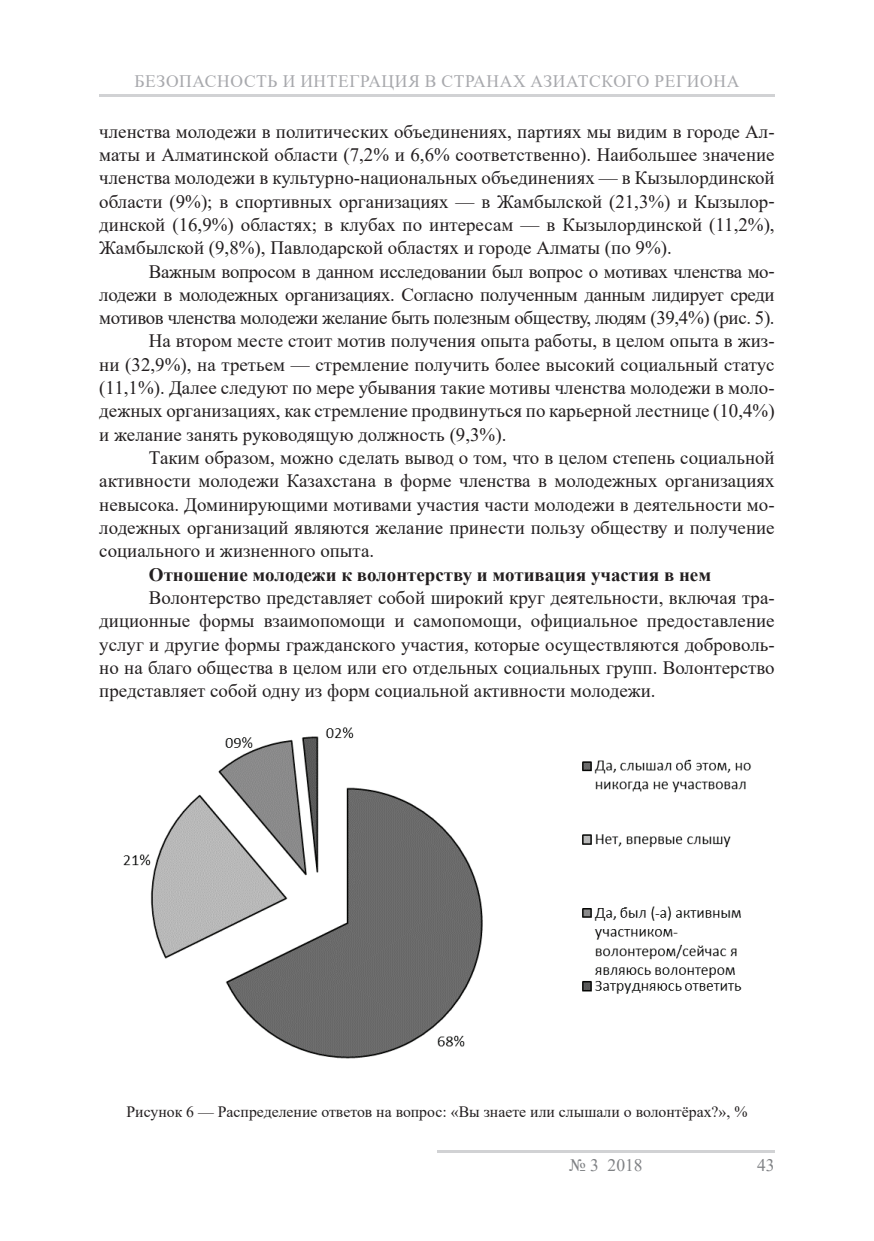
<style>
.page{position:relative;width:874px;height:1241px;background:#fff}
.page>*{position:absolute;margin:0;border:0;box-sizing:border-box;transform-origin:0 0}
.t1{font:18.9px/23.3px "Times New Roman";color:#231f20;text-align:justify}
.t2{font:18.9px "Times New Roman";letter-spacing:-.02em;color:#231f20}
.t3{font:700 18.9px "Times New Roman";color:#231f20}
.t4{font:17.5px "Times New Roman";letter-spacing:.035em;color:#a8a9ad}
.t5{font:17.5px "Times New Roman";color:#808285}
.t6{font:15.75px "Times New Roman";color:#231f20}
</style>
<div class="page">
<hr style="left:99px;top:94px;width:675px;height:3px;background:#d1d2d4">
<hr style="left:437px;top:1150px;width:337px;height:2px;background:#d1d2d4">
<img style="left:123px;top:727px;width:629px;height:332px">
<p class="t4" style="left:134px;top:69px;width:606px">БЕЗОПАСНОСТЬ И ИНТЕГРАЦИЯ В СТРАНАХ АЗИАТСКОГО РЕГИОНА</p>
<p class="t1" style="left:99px;top:119px;width:676px">членства молодежи в политических объединениях, партиях мы видим в городе Ал&shy;маты и Алматинской области (7,2% и 6,6% соответственно). Наибольшее значение членства молодежи в культурно-национальных объединениях — в Кызылординской области (9%); в спортивных организациях — в Жамбылской (21,3%) и Кызылор&shy;динской (16,9%) областях; в клубах по интересам — в Кызылординской (11,2%), Жамбылской (9,8%), Павлодарской областях и городе Алматы (по 9%).</p>
<p class="t2" style="left:149px;top:258px;width:627px">Важным вопросом в данном исследовании был вопрос о мотивах членства мо-</p>
<p class="t2" style="left:99px;top:281px;width:676px">лодежи в молодежных организациях. Согласно полученным данным лидирует среди</p>
<p class="t2" style="left:99px;top:304px;width:676px">мотивов членства молодежи желание быть полезным обществу, людям (39,4%) (рис. 5).</p>
<p class="t1" style="left:149px;top:329px;width:627px">На втором месте стоит мотив получения опыта работы, в целом опыта в жиз-</p>
<p class="t1" style="left:99px;top:352px;width:676px">ни (32,9%), на третьем — стремление получить более высокий социальный статус</p>
<p class="t1" style="left:99px;top:375px;width:676px">(11,1%). Далее следуют по мере убывания такие мотивы членства молодежи в моло-</p>
<p class="t1" style="left:99px;top:399px;width:676px">дежных организациях, как стремление продвинуться по карьерной лестнице (10,4%)</p>
<p class="t1" style="left:99px;top:422px;width:408px">и желание занять руководящую должность (9,3%).</p>
<p class="t1" style="left:149px;top:445px;width:627px">Таким образом, можно сделать вывод о том, что в целом степень социальной</p>
<p class="t1" style="left:99px;top:469px;width:676px">активности молодежи Казахстана в форме членства в молодежных организациях</p>
<p class="t1" style="left:99px;top:492px;width:676px">невысока. Доминирующими мотивами участия части молодежи в деятельности мо-</p>
<p class="t1" style="left:99px;top:515px;width:676px">лодежных организаций являются желание принести пользу обществу и получение</p>
<p class="t1" style="left:99px;top:539px;width:276px">социального и жизненного опыта.</p>
<p class="t3" style="left:149px;top:560px;width:563px">Отношение молодежи к волонтерству и мотивация участия в нем</p>
<p class="t1" style="left:99px;top:585px;width:676px;text-indent:50px">Волонтерство представляет собой широкий круг деятельности, включая тра&shy;диционные формы взаимопомощи и самопомощи, официальное предоставление услуг и другие формы гражданского участия, которые осуществляются доброволь&shy;но на благо общества в целом или его отдельных социальных групп. Волонтерство представляет собой одну из форм социальной активности молодежи.</p>
<p class="t6" style="left:126px;top:1100px;width:622px">Рисунок 6 — Распределение ответов на вопрос: «Вы знаете или слышали о волонтёрах?», %</p>
<p class="t5" style="left:568px;top:1152px;width:75px">№ 3 2018</p>
<p class="t5" style="left:756px;top:1152px;width:19px">43</p>
</div>
